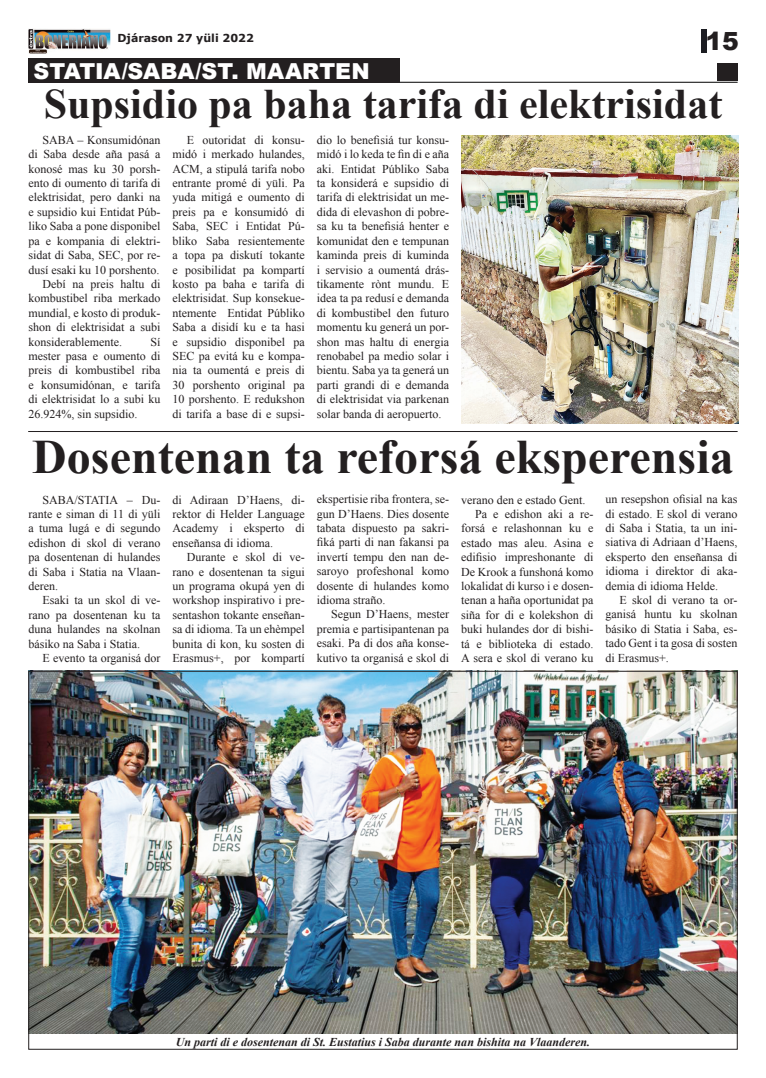
<style>
.page{position:relative;width:766px;height:1078px;background:#fff}
.page>*{position:absolute;margin:0;border:0;box-sizing:border-box;transform-origin:0 0}
.t1{font:700 48px "Times New Roman";color:#231f20}
.t2{font:700 42px "Times New Roman";color:#231f20}
.t3{font:900 25px "Arial";color:#231f20}
.t4{font:900 22px "Arial";color:#fff}
.t5{font:12px/14.4px "Times New Roman";color:#231f20;text-align:justify}
.t6{font:italic 700 12px "Times New Roman";color:#231f20}
.t7{font:700 11px "Verdana";color:#231f20}
</style>
<div class="page">
<img style="left:29px;top:29px;width:81px;height:24px">
<div style="left:701px;top:29px;width:6px;height:23px;background:#1c1d22"></div>
<hr style="left:147px;top:82px;width:590px;height:1px;background:#000">
<div style="left:717px;top:63px;width:20px;height:18px;background:#231f20"></div>
<div style="left:29px;top:59px;width:370px;height:24px;background:#231f20"></div>
<img style="left:461px;top:135px;width:277px;height:288px">
<img style="left:30px;top:672px;width:705px;height:360px">
<hr style="left:28px;top:431px;width:709px;height:1px;background:#231f20">
<p class="t7" style="left:117px;top:30px;width:138px">Djárason 27 yüli 2022</p>
<h3 class="t3" style="left:705px;top:22px;width:35px">15</h3>
<h3 class="t4" style="left:34px;top:55px;width:88px">ARUBA</h3>
<h3 class="t4" style="left:34px;top:55px;width:337px">STATI /SABA/ST. MAARTEN</h3>
<h2 class="t2" style="left:44px;top:75px;width:679px">Supsidio pa baha tarifa di elektrisidat</h2>
<p class="t5" style="left:172px;top:132px;width:134px;text-indent:14px">E outoridat di konsu&shy;midó i merkado hulandes, ACM, a stipulá tarifa nobo entrante promé di yüli. Pa yuda mitigá e oumento di preis pa e konsumidó di Saba, SEC i Entidat Pú&shy;bliko Saba resientemente a topa pa diskutí tokante e posibilidat pa kompartí kosto pa baha e tarifa di elektrisidat. Sup konsekue&shy;ntemente Entidat Públiko Saba a disidí ku e ta hasi e supsidio disponibel pa SEC pa evitá ku e kompa&shy;nia ta oumentá e preis di 30 porshento original pa 10 porshento. E redukshon di tarifa a base di e supsi-</p>
<p class="t5" style="left:317px;top:132px;width:134px">dio lo benefisiá tur konsu&shy;midó i lo keda te fin di e aña aki. Entidat Públiko Saba ta konsiderá e supsidio di tarifa di elektrisidat un me&shy;dida di elevashon di pobre&shy;sa ku ta benefisiá henter e komunidat den e tempunan kaminda preis di kuminda i servisio a oumentá drás&shy;tikamente rònt mundu. E idea ta pa redusí e demanda di kombustibel den futuro momentu ku generá un por&shy;shon mas haltu di energia renobabel pa medio solar i bientu. Saba ya ta generá un parti grandi di e demanda di elektrisidat via parkenan solar banda di aeropuerto.</p>
<p class="t5" style="left:43px;top:132px;width:119px">SABA – Konsumidónan</p>
<p class="t5" style="left:28px;top:147px;width:134px">di Saba desde aña pasá a</p>
<p class="t5" style="left:28px;top:161px;width:134px">konosé mas ku 30 porsh-</p>
<p class="t5" style="left:28px;top:176px;width:134px">ento di oumento di tarifa di</p>
<p class="t5" style="left:28px;top:190px;width:134px">elektrisidat, pero danki na</p>
<p class="t5" style="left:28px;top:204px;width:134px">e supsidio kui Entidat Púb-</p>
<p class="t5" style="left:28px;top:219px;width:134px">liko Saba a pone disponibel</p>
<p class="t5" style="left:28px;top:233px;width:134px">pa e kompania di elektri-</p>
<p class="t5" style="left:28px;top:248px;width:134px">sidat di Saba, SEC, por re-</p>
<p class="t5" style="left:28px;top:262px;width:132px">dusí esaki ku 10 porshento.</p>
<p class="t5" style="left:43px;top:276px;width:119px">Debí na preis haltu di</p>
<p class="t5" style="left:28px;top:291px;width:134px">kombustibel riba merkado</p>
<p class="t5" style="left:28px;top:305px;width:134px">mundial, e kosto di produk-</p>
<p class="t5" style="left:28px;top:320px;width:134px">shon di elektrisidat a subi</p>
<p class="t5" style="left:28px;top:334px;width:95px">konsiderablemente.</p>
<p class="t5" style="left:28px;top:334px;width:134px;text-indent:122px">Sí mester pasa e oumento di preis di kombustibel riba e konsumidónan, e tarifa di elektrisidat lo a subi ku 26.924%, sin supsidio.</p>
<h1 class="t1" style="left:32px;top:424px;width:702px">Dosentenan ta reforsá eksperensia</h1>
<p class="t5" style="left:172px;top:492px;width:134px">di Adiraan D’Haens, di&shy;rektor di Helder Language Academy i eksperto di enseñansa di idioma.</p>
<p class="t5" style="left:172px;top:549px;width:134px;text-indent:14px">Durante e skol di ve&shy;rano e dosentenan ta sigui un programa okupá yen di workshop inspirativo i pre&shy;sentashon tokante enseñan&shy;sa di idioma. Ta un ehèmpel bunita di kon, ku sosten di Erasmus+, por kompartí</p>
<p class="t5" style="left:605px;top:491px;width:134px">un resepshon ofisial na kas di estado. E skol di verano di Saba i Statia, ta un ini&shy;siativa di Adriaan d’Haens, eksperto den enseñansa di idioma i direktor di aka&shy;demia di idioma Helde.</p>
<p class="t5" style="left:605px;top:592px;width:134px;text-indent:14px">E skol di verano ta or&shy;ganisá huntu ku skolnan básiko di Statia i Saba, es&shy;tado Gent i ta gosa di sosten di Erasmus+.</p>
<p class="t5" style="left:317px;top:491px;width:134px">ekspertisie riba frontera, se&shy;gun D’Haens. Dies dosente tabata dispuesto pa sakri&shy;fiká parti di nan fakansi pa invertí tempu den nan de&shy;saroyo profeshonal komo dosente di hulandes komo idioma straño.</p>
<p class="t5" style="left:317px;top:607px;width:134px;text-indent:14px">Segun D’Haens, mester premia e partisipantenan pa esaki. Pa di dos aña konse&shy;kutivo ta organisá e skol di</p>
<p class="t5" style="left:461px;top:492px;width:126px">verano den e estado Gent.</p>
<p class="t5" style="left:475px;top:506px;width:119px">Pa e edishon aki a re-</p>
<p class="t5" style="left:461px;top:521px;width:134px">forsá e relashonnan ku e</p>
<p class="t5" style="left:461px;top:535px;width:134px">estado mas aleu. Asina e</p>
<p class="t5" style="left:461px;top:549px;width:134px">edifisio impreshonante di</p>
<p class="t5" style="left:461px;top:564px;width:134px">De Krook a funshoná komo</p>
<p class="t5" style="left:461px;top:578px;width:134px">lokalidat di kurso i e dosen-</p>
<p class="t5" style="left:461px;top:593px;width:134px">tenan a haña oportunidat pa</p>
<p class="t5" style="left:461px;top:607px;width:134px">siña for di e kolekshon di</p>
<p class="t5" style="left:461px;top:621px;width:134px">buki hulandes dor di bishi-</p>
<p class="t5" style="left:461px;top:636px;width:134px">tá e biblioteka di estado.</p>
<p class="t5" style="left:461px;top:650px;width:134px">A sera e skol di verano ku</p>
<p class="t5" style="left:28px;top:492px;width:134px;text-indent:14px">SABA/STATIA – Du&shy;rante e siman di 11 di yüli a tuma lugá e di segundo edishon di skol di verano pa dosentenan di hulandes di Saba i Statia na Vlaan&shy;deren.</p>
<p class="t5" style="left:28px;top:593px;width:134px;text-indent:14px">Esaki ta un skol di ve&shy;rano pa dosentenan ku ta duna hulandes na skolnan básiko na Saba i Statia.</p>
<p class="t5" style="left:43px;top:650px;width:119px">E evento ta organisá dor</p>
<p class="t6" style="left:176px;top:1033px;width:416px">Un parti di e dosentenan di St. Eustatius i Saba durante nan bishita na Vlaanderen.</p>
</div>
